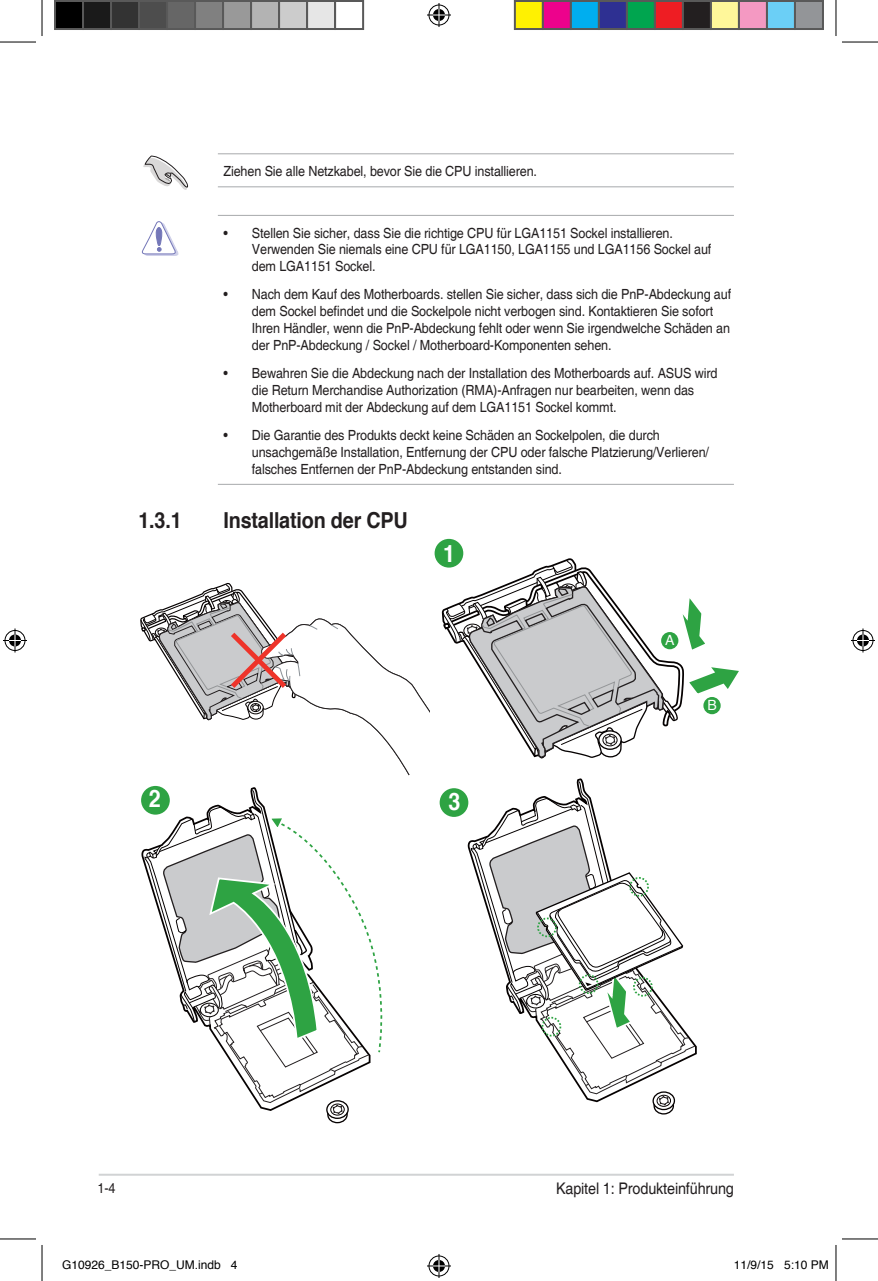
<style>
.page{position:relative;width:878px;height:1281px;background:#fff}
.page>*{position:absolute;margin:0;border:0;box-sizing:border-box;transform-origin:0 0}
.MB_Figure_Label{font:700 24px "Helvetica";color:#fff;scale:.9 1}
.MB_Heading_2__no_TOC{font:700 22px "Helvetica";letter-spacing:-.01em;color:#231f20;scale:.9 1}
.t1{font:16px "Helvetica";letter-spacing:-.01em;color:#231f20;scale:.9 1}
.MB_Message_List_2{font:14px/16.8px "Helvetica";letter-spacing:-.01em;color:#231f20;scale:.9 1}
.MB_Message_List_3{font:14px/16.8px "Helvetica";letter-spacing:-.01em;color:#231f20;scale:.9 1}
.MB_Message_List_1{font:14px/16.8px "Helvetica";letter-spacing:-.01em;color:#231f20;scale:.9 1}
.MB_Message{font:14px "Helvetica";letter-spacing:-.01em;color:#231f20;scale:.9 1}
.t2{font:14px "Helvetica";color:#fff}
.t3{font:12px "Helvetica";color:#000}
</style>
<div class="page">
<hr style="left:99px;top:1173px;width:635px;height:2px;background:#d1d3d4">
<hr style="left:218px;top:153px;width:516px;height:1px;background:#a7a9ac">
<hr style="left:218px;top:186px;width:516px;height:1px;background:#a7a9ac">
<hr style="left:218px;top:215px;width:516px;height:1px;background:#a7a9ac">
<hr style="left:218px;top:484px;width:516px;height:1px;background:#a7a9ac">
<svg style="left:143px;top:156px;width:45px;height:34px"></svg>
<svg style="left:141px;top:221px;width:38px;height:35px"></svg>
<svg style="left:144px;top:789px;width:239px;height:334px"></svg>
<div style="left:435px;top:540px;width:27px;height:26px;background:#2ea343;border-radius:50%"></div>
<div style="left:434px;top:539px;width:29px;height:28px;border:2px solid #2ea343;border-radius:50%"></div>
<div style="left:142px;top:786px;width:27px;height:27px;background:#2ea343;border-radius:50%"></div>
<div style="left:141px;top:785px;width:29px;height:29px;border:2px solid #2ea343;border-radius:50%"></div>
<div style="left:440px;top:789px;width:27px;height:26px;background:#2ea343;border-radius:50%"></div>
<div style="left:439px;top:788px;width:29px;height:28px;border:2px solid #2ea343;border-radius:50%"></div>
<svg style="left:140px;top:583px;width:289px;height:193px"></svg>
<svg style="left:441px;top:556px;width:298px;height:203px"></svg>
<svg style="left:470px;top:780px;width:226px;height:334px"></svg>
<div style="left:629px;top:876px;width:20px;height:20px;border:2px dashed #2ea343;border-radius:50%"></div>
<div style="left:537px;top:917px;width:20px;height:20px;border:2px dashed #2ea343;border-radius:50%"></div>
<div style="left:579px;top:974px;width:19px;height:19px;border:2px dashed #2ea343;border-radius:50%"></div>
<hr style="left:0;top:42px;width:36px;height:1px;background:#000">
<hr style="left:842px;top:42px;width:36px;height:1px;background:#000">
<hr style="left:0;top:1238px;width:36px;height:1px;background:#000">
<hr style="left:842px;top:1238px;width:36px;height:1px;background:#000">
<hr style="left:42px;top:0;width:1px;height:36px;background:#000">
<hr style="left:42px;top:1244px;width:1px;height:36px;background:#000">
<hr style="left:835px;top:0;width:1px;height:36px;background:#000">
<hr style="left:835px;top:1244px;width:1px;height:36px;background:#000">
<svg style="left:427px;top:3px;width:24px;height:24px"></svg>
<svg style="left:427px;top:1254px;width:24px;height:23px"></svg>
<svg style="left:3px;top:628px;width:24px;height:24px"></svg>
<svg style="left:851px;top:628px;width:24px;height:24px"></svg>
<div style="left:55px;top:1px;width:28px;height:28px;background:#000"></div>
<div style="left:54px;top:0;width:30px;height:30px;border:2px solid #595959"></div>
<div style="left:83px;top:1px;width:28px;height:28px;background:#1a1a1a"></div>
<div style="left:82px;top:0;width:30px;height:30px;border:2px solid #595959"></div>
<div style="left:111px;top:1px;width:28px;height:28px;background:#333"></div>
<div style="left:110px;top:0;width:30px;height:30px;border:2px solid #595959"></div>
<div style="left:139px;top:1px;width:28px;height:28px;background:#4d4d4d"></div>
<div style="left:138px;top:0;width:30px;height:30px;border:2px solid #595959"></div>
<div style="left:167px;top:1px;width:28px;height:28px;background:#666"></div>
<div style="left:166px;top:0;width:30px;height:30px;border:2px solid #595959"></div>
<div style="left:195px;top:1px;width:28px;height:28px;background:#808080"></div>
<div style="left:194px;top:0;width:30px;height:30px;border:2px solid #595959"></div>
<div style="left:223px;top:1px;width:28px;height:28px;background:#999"></div>
<div style="left:222px;top:0;width:30px;height:30px;border:2px solid #595959"></div>
<div style="left:251px;top:1px;width:28px;height:28px;background:#b3b3b3"></div>
<div style="left:250px;top:0;width:30px;height:30px;border:2px solid #595959"></div>
<div style="left:279px;top:1px;width:28px;height:28px;background:#ccc"></div>
<div style="left:278px;top:0;width:30px;height:30px;border:2px solid #595959"></div>
<div style="left:307px;top:1px;width:28px;height:28px;background:#e6e6e6"></div>
<div style="left:306px;top:0;width:30px;height:30px;border:2px solid #595959"></div>
<div style="left:334px;top:0;width:30px;height:30px;border:2px solid #595959"></div>
<div style="left:515px;top:1px;width:28px;height:28px;background:#fff101"></div>
<div style="left:514px;top:0;width:30px;height:30px;border:2px solid #595959"></div>
<div style="left:543px;top:1px;width:28px;height:28px;background:#ed028c"></div>
<div style="left:542px;top:0;width:30px;height:30px;border:2px solid #595959"></div>
<div style="left:571px;top:1px;width:28px;height:28px;background:#00aeef"></div>
<div style="left:570px;top:0;width:30px;height:30px;border:2px solid #595959"></div>
<div style="left:599px;top:1px;width:28px;height:28px;background:#2e3092"></div>
<div style="left:598px;top:0;width:30px;height:30px;border:2px solid #595959"></div>
<div style="left:627px;top:1px;width:28px;height:28px;background:#00a54f"></div>
<div style="left:626px;top:0;width:30px;height:30px;border:2px solid #595959"></div>
<div style="left:655px;top:1px;width:28px;height:28px;background:#ee1d23"></div>
<div style="left:654px;top:0;width:30px;height:30px;border:2px solid #595959"></div>
<div style="left:683px;top:1px;width:28px;height:28px;background:#231f20"></div>
<div style="left:682px;top:0;width:30px;height:30px;border:2px solid #595959"></div>
<div style="left:711px;top:1px;width:28px;height:28px;background:#fff79a"></div>
<div style="left:710px;top:0;width:30px;height:30px;border:2px solid #595959"></div>
<div style="left:739px;top:1px;width:28px;height:28px;background:#f499c2"></div>
<div style="left:738px;top:0;width:30px;height:30px;border:2px solid #595959"></div>
<div style="left:767px;top:1px;width:28px;height:28px;background:#6bcff6"></div>
<div style="left:766px;top:0;width:30px;height:30px;border:2px solid #595959"></div>
<div style="left:795px;top:1px;width:28px;height:28px;background:#939598"></div>
<div style="left:794px;top:0;width:30px;height:30px;border:2px solid #595959"></div>
<p class="MB_Message" style="left:223px;top:163px;width:350px">Ziehen Sie alle Netzkabel, bevor Sie die CPU installieren.</p>
<p class="MB_Message_List_1" style="left:252px;top:225px;width:512px;text-indent:-28px">• Stellen Sie sicher, dass Sie die richtige CPU für LGA1151 Sockel installieren.<br>Verwenden Sie niemals eine CPU für LGA1150, LGA1155 und LGA1156 Sockel auf dem LGA1151 Sockel.</p>
<p class="MB_Message_List_2" style="left:252px;top:286px;width:534px;text-indent:-28px">• Nach dem Kauf des Motherboards. stellen Sie sicher, dass sich die PnP-Abdeckung auf dem Sockel befindet und die Sockelpole nicht verbogen sind. Kontaktieren Sie sofort Ihren Händler, wenn die PnP-Abdeckung fehlt oder wenn Sie irgendwelche Schäden an der PnP-Abdeckung / Sockel / Motherboard-Komponenten sehen.</p>
<p class="MB_Message_List_2" style="left:252px;top:365px;width:519px;text-indent:-28px">• Bewahren Sie die Abdeckung nach der Installation des Motherboards auf. ASUS wird die Return Merchandise Authorization (RMA)-Anfragen nur bearbeiten, wenn das<br>Motherboard mit der Abdeckung auf dem LGA1151 Sockel kommt.</p>
<p class="MB_Message_List_3" style="left:252px;top:427px;width:509px;text-indent:-28px">• Die Garantie des Produkts deckt keine Schäden an Sockelpolen, die durch unsachgemäße Installation, Entfernung der CPU oder falsche Platzierung/Verlieren/ falsches Entfernen der PnP-Abdeckung entstanden sind.</p>
<p class="MB_Heading_2__no_TOC" style="left:138px;top:502px;width:50px">1.3.1</p>
<p class="MB_Heading_2__no_TOC" style="left:223px;top:502px;width:206px">Installation der CPU</p>
<p class="MB_Figure_Label" style="left:443px;top:534px;width:15px">1</p>
<p class="MB_Figure_Label" style="left:149px;top:779px;width:15px">2</p>
<p class="MB_Figure_Label" style="left:448px;top:781px;width:15px">3</p>
<p class="t2" style="left:665px;top:628px;width:11px">A</p>
<p class="t2" style="left:707px;top:693px;width:11px">B</p>
<p class="MB_Message_List_2" style="left:98px;top:1179px;width:21px">1-4</p>
<p class="t1" style="left:556px;top:1179px;width:199px">Kapitel 1: Produkteinführung</p>
<p class="t3" style="left:62px;top:1255px;width:177px">G10926_B150-PRO_UM.indb 4</p>
<p class="t3" style="left:734px;top:1255px;width:96px">11/9/15 5:10 PM</p>
</div>
